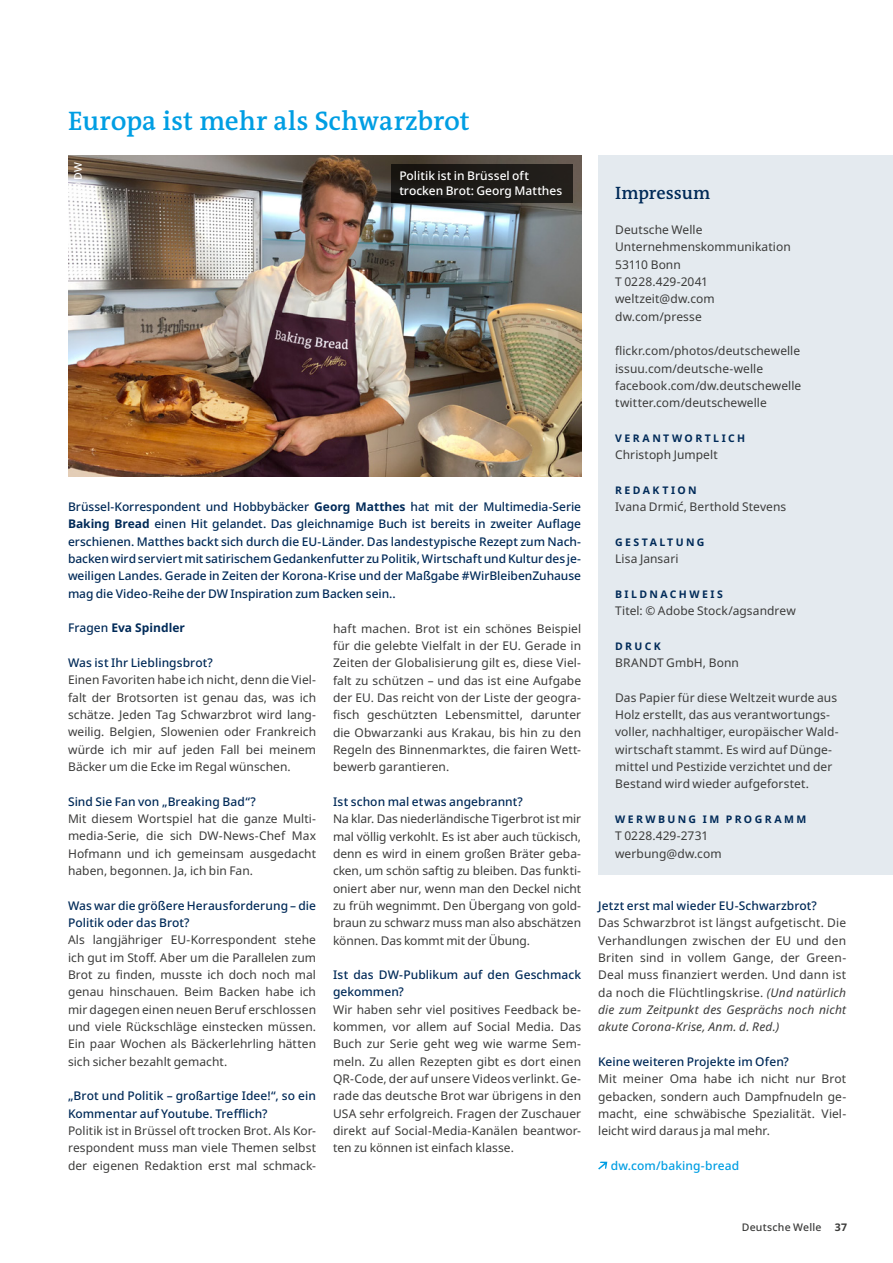
<style>
.page{position:relative;width:893px;height:1263px;background:#fff}
.page>*{position:absolute;margin:0;border:0;box-sizing:border-box;transform-origin:0 0}
.t1{font:600 27px "DW The Antiqua B W6";color:#009ee3}
.t2{font:600 18px "DW The Antiqua B W6";color:#002a58}
.t3{font:12px/17.4px "Noto Sans";letter-spacing:.005em;color:#3b3b3a;text-align:justify}
.t4{font:500 12px/17.4px "Noto Sans";letter-spacing:.005em;color:#002a58}
.t5{font:500 12px/14.4px "Noto Sans";color:#fff}
.t6{font:500 12px "Noto Sans";letter-spacing:.005em;color:#009ee3}
.t7{font:700 12px "Noto Sans";letter-spacing:.005em;color:#002a58}
.t8{font:700 10.5px "Noto Sans";letter-spacing:.225em;color:#002a58}
.t9{font:500 10.5px "Noto Sans";letter-spacing:.025em;color:#3b3b3a}
.t10{font:500 10.5px "Noto Sans";color:#fff}
.s1{font-weight:700}
.s2{font-weight:500}
.s3{font-style:italic}
</style>
<div class="page">
<svg style="left:598px;top:1161px;width:9px;height:8px"></svg>
<img style="left:68px;top:156px;width:513px;height:320px">
<div style="left:598px;top:156px;width:295px;height:719px;background:#e4eaef"></div>
<svg style="left:378px;top:155px;width:204px;height:58px;background:#383531"></svg>
<h1 class="t1" style="left:68px;top:103px;width:403px">Europa ist mehr als Schwarzbrot</h1>
<p class="t10" style="left:71px;top:191px;width:30px;rotate:-90deg">© DW</p>
<p class="t5" style="left:399px;top:169px;width:164px">Politik ist in Brüssel oft trocken Brot: Georg Matthes</p>
<p class="t4" style="left:68px;top:498px;width:515px;text-align:justify">Brüssel-Korrespondent und Hobbybäcker <span class="s1">Georg Matthes</span> hat mit der Multimedia-Serie <span class="s1">Baking Bread</span> einen Hit gelandet. Das gleichnamige Buch ist bereits in zweiter Auflage erschienen. Matthes backt sich durch die EU-Länder. Das landestypische Rezept zum Nach&shy;backen wird serviert mit satirischem Gedankenfutter zu Politik, Wirtschaft und Kultur des je&shy;weiligen Landes. Gerade in Zeiten der Korona-Krise und der Maßgabe #WirBleibenZuhause mag die Video-Reihe der DW Inspiration zum Backen sein..</p>
<p class="t7" style="left:68px;top:620px;width:119px"><span class="s2">Fragen</span> Eva Spindler</p>
<p class="t4" style="left:68px;top:654px;width:146px">Was ist Ihr Lieblingsbrot?</p>
<p class="t3" style="left:68px;top:672px;width:250px">Einen Favoriten habe ich nicht, denn die Viel&shy;falt der Brotsorten ist genau das, was ich schätze. Jeden Tag Schwarzbrot wird lang&shy;weilig. Belgien, Slowenien oder Frankreich würde ich mir auf jeden Fall bei meinem Bäcker um die Ecke im Regal wünschen.</p>
<p class="t4" style="left:68px;top:793px;width:189px">Sind Sie Fan von „Breaking Bad“?</p>
<p class="t3" style="left:68px;top:810px;width:250px">Mit diesem Wortspiel hat die ganze Multi&shy;media-Serie, die sich DW-News-Chef Max Hofmann und ich gemeinsam ausgedacht haben, begonnen. Ja, ich bin Fan.</p>
<p class="t4" style="left:68px;top:897px;width:250px">Was war die größere Herausforderung – die<br>Politik oder das Brot?</p>
<p class="t3" style="left:68px;top:932px;width:250px">Als langjähriger EU-Korrespondent stehe ich gut im Stoff. Aber um die Parallelen zum Brot zu finden, musste ich doch noch mal genau hinschauen. Beim Backen habe ich mir dagegen einen neuen Beruf erschlossen und viele Rückschläge einstecken müssen.<br>Ein paar Wochen als Bäckerlehrling hätten sich sicher bezahlt gemacht.</p>
<p class="t4" style="left:68px;top:1087px;width:250px">„Brot und Politik – großartige Idee!“, so ein<br>Kommentar auf Youtube. Trefflich?</p>
<p class="t3" style="left:68px;top:1122px;width:250px">Politik ist in Brüssel oft trocken Brot. Als Kor&shy;respondent muss man viele Themen selbst der eigenen Redaktion erst mal schmack-</p>
<p class="t3" style="left:333px;top:620px;width:250px">haft machen. Brot ist ein schönes Beispiel für die gelebte Vielfalt in der EU. Gerade in Zeiten der Globalisierung gilt es, diese Viel&shy;falt zu schützen – und das ist eine Aufgabe der EU. Das reicht von der Liste der geogra&shy;fisch geschützten Lebensmittel, darunter die Obwarzanki aus Krakau, bis hin zu den Regeln des Binnenmarktes, die fairen Wett&shy;bewerb garantieren.</p>
<p class="t4" style="left:333px;top:793px;width:191px">Ist schon mal etwas angebrannt?</p>
<p class="t3" style="left:333px;top:810px;width:250px">Na klar. Das niederländische Tigerbrot ist mir mal völlig verkohlt. Es ist aber auch tückisch, denn es wird in einem großen Bräter geba&shy;cken, um schön saftig zu bleiben. Das funkti&shy;oniert aber nur, wenn man den Deckel nicht zu früh wegnimmt. Den Übergang von gold&shy;braun zu schwarz muss man also abschätzen können. Das kommt mit der Übung.</p>
<p class="t4" style="left:333px;top:966px;width:250px">Ist das DW-Publikum auf den Geschmack gekommen?</p>
<p class="t3" style="left:333px;top:1001px;width:250px">Wir haben sehr viel positives Feedback be&shy;kommen, vor allem auf Social Media. Das Buch zur Serie geht weg wie warme Sem&shy;meln. Zu allen Rezepten gibt es dort einen QR-Code, der auf unsere Videos verlinkt. Ge&shy;rade das deutsche Brot war übrigens in den USA sehr erfolgreich. Fragen der Zuschauer direkt auf Social-Media-Kanälen beantwor&shy;ten zu können ist einfach klasse.</p>
<h2 class="t2" style="left:615px;top:182px;width:97px">Impressum</h2>
<p class="t3" style="left:615px;top:221px;width:177px;text-align:left">Deutsche Welle<br>Unternehmenskommunikation<br>53110 Bonn<br>T 0228.429-2041 weltzeit@dw.com dw.com/presse</p>
<p class="t3" style="left:615px;top:342px;width:188px;text-align:left">flickr.com/photos/deutschewelle issuu.com/deutsche-welle facebook.com/dw.deutschewelle twitter.com/deutschewelle</p>
<p class="t8" style="left:615px;top:431px;width:131px">VERANTWORTLICH</p>
<p class="t3" style="left:615px;top:446px;width:104px">Christoph Jumpelt</p>
<p class="t8" style="left:615px;top:483px;width:83px">REDAKTION</p>
<p class="t3" style="left:615px;top:498px;width:173px">Ivana DrmiĆ, Berthold Stevens</p>
<p class="t8" style="left:615px;top:535px;width:91px">GESTALTUNG</p>
<p class="t3" style="left:615px;top:550px;width:65px">Lisa Jansari</p>
<p class="t8" style="left:615px;top:586px;width:109px">BILDNACHWEIS</p>
<p class="t3" style="left:615px;top:602px;width:182px">Titel: © Adobe Stock/agsandrew</p>
<p class="t8" style="left:615px;top:638px;width:47px">DRUCK</p>
<p class="t3" style="left:615px;top:654px;width:125px">BRANDT GmbH, Bonn</p>
<p class="t3" style="left:615px;top:689px;width:225px;text-align:left">Das Papier für diese Weltzeit wurde aus Holz erstellt, das aus verantwortungs&shy;voller, nachhaltiger, europäischer Wald&shy;wirtschaft stammt. Es wird auf Dünge&shy;mittel und Pestizide verzichtet und der Bestand wird wieder aufgeforstet.</p>
<p class="t8" style="left:615px;top:812px;width:193px">WERWBUNG IM PROGRAMM</p>
<p class="t3" style="left:615px;top:827px;width:108px">T 0228.429-2731 werbung@dw.com</p>
<p class="t4" style="left:598px;top:897px;width:220px">Jetzt erst mal wieder EU-Schwarzbrot?</p>
<p class="t3" style="left:598px;top:914px;width:250px">Das Schwarzbrot ist längst aufgetischt. Die Verhandlungen zwischen der EU und den Briten sind in vollem Gange, der Green-Deal muss finanziert werden. Und dann ist da noch die Flüchtlingskrise. <span class="s3">(Und natürlich die zum Zeitpunkt des Gesprächs noch nicht akute Corona-Krise, Anm. d. Red.)</span></p>
<p class="t4" style="left:598px;top:1053px;width:192px">Keine weiteren Projekte im Ofen?</p>
<p class="t3" style="left:598px;top:1070px;width:250px">Mit meiner Oma habe ich nicht nur Brot gebacken, sondern auch Dampfnudeln ge&shy;macht, eine schwäbische Spezialität. Viel&shy;leicht wird daraus ja mal mehr.</p>
<p class="t6" style="left:611px;top:1157px;width:130px">dw.com/baking-bread</p>
<p class="t9" style="left:742px;top:1220px;width:107px">Deutsche Welle <span class="s1">37</span></p>
</div>
